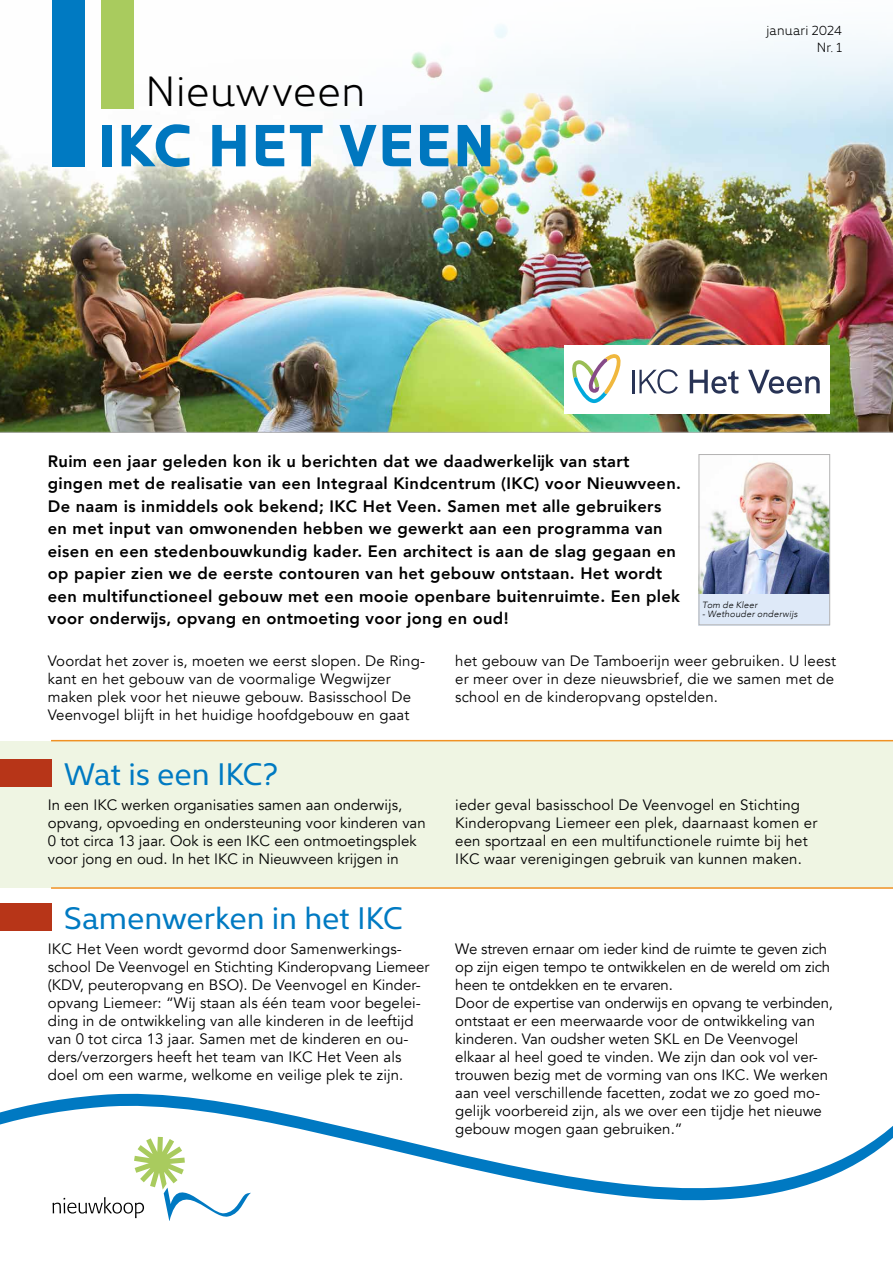
<style>
.page{position:relative;width:893px;height:1263px;background:#fff}
.page>*{position:absolute;margin:0;border:0;box-sizing:border-box;transform-origin:0 0}
.t1{font:700 60px "Kyrial Display Pro";letter-spacing:.01em;color:#0077bf}
.t2{font:300 42.75px "Kyrial Display Pro";letter-spacing:.015em;color:#000}
.t3{font:31.5px "Kyrial Display Pro";letter-spacing:-.005em;color:#007ac2}
.t4{font:800 16.5px/22.5px "Avenir";letter-spacing:.02em;color:#000}
.t5{font:15px/18px "Avenir";letter-spacing:.005em;color:#000}
.t6{font:300 13.5px/17.2px "Kyrial Display Pro";letter-spacing:.01em;color:#000;text-align:right}
.t7{font:italic 300 9px "Avenir";letter-spacing:.03em;color:#000}
</style>
<div class="page">
<img style="left:0;top:0;width:893px;height:432px">
<div style="left:0;top:741px;width:893px;height:147px;background:#eff5e3"></div>
<hr style="left:51px;top:740px;width:842px;height:1px;background:#f09124">
<hr style="left:51px;top:887px;width:842px;height:2px;background:#f09124">
<hr style="left:0;top:432px;width:893px;height:1px;background:#b3b2b2">
<div style="left:0;top:759px;width:51px;height:28px;background:#b73518"></div>
<div style="left:0;top:903px;width:51px;height:28px;background:#b73518"></div>
<div style="left:564px;top:346px;width:266px;height:68px;background:#fff"></div>
<hr style="left:632px;top:370px;width:2px;height:23px;background:#283355">
<svg style="left:639px;top:369px;width:39px;height:25px"></svg>
<svg style="left:690px;top:370px;width:48px;height:24px"></svg>
<svg style="left:748px;top:370px;width:72px;height:24px"></svg>
<svg style="left:572px;top:354px;width:49px;height:49px"></svg>
<div style="left:53px;top:0;width:32px;height:166px;background:#007ac2"></div>
<div style="left:101px;top:0;width:33px;height:108px;background:#a9cb5e"></div>
<svg style="left:0;top:1093px;width:893px;height:121px"></svg>
<svg style="left:53px;top:1137px;width:197px;height:84px"></svg>
<img style="left:701px;top:462px;width:127px;height:132px">
<div style="left:698px;top:594px;width:131px;height:31px;background:#dee9f8"></div>
<div style="left:699px;top:454px;width:131px;height:171px;border:1px solid #b3b2b2"></div>
<h2 class="t2" style="left:145px;top:59px;width:222px">Nieuwveen</h2>
<h1 class="t1" style="left:97px;top:102px;width:400px">IKC HET VEEN</h1>
<p class="t6" style="left:767px;top:21px;width:77px">januari 2024<br>Nr. 1</p>
<p class="t4" style="left:48px;top:450px;width:635px">Ruim een jaar geleden kon ik u berichten dat we daadwerkelijk van start gingen met de realisatie van een Integraal Kindcentrum (IKC) voor Nieuwveen.<br>De naam is inmiddels ook bekend; IKC Het Veen. Samen met alle gebruikers en met input van omwonenden hebben we gewerkt aan een programma van eisen en een stedenbouwkundig kader. Een architect is aan de slag gegaan en op papier zien we de eerste contouren van het gebouw ontstaan. Het wordt een multifunctioneel gebouw met een mooie openbare buitenruimte. Een plek voor onderwijs, opvang en ontmoeting voor jong en oud!</p>
<p class="t5" style="left:48px;top:652px;width:379px">Voordat het zover is, moeten we eerst slopen. De Ring&shy;kant en het gebouw van de voormalige Wegwijzer maken plek voor het nieuwe gebouw. Basisschool De Veenvogel blijft in het huidige hoofdgebouw en gaat</p>
<p class="t5" style="left:455px;top:652px;width:382px">het gebouw van De Tamboerijn weer gebruiken. U leest er meer over in deze nieuwsbrief, die we samen met de school en de kinderopvang opstelden.</p>
<h3 class="t3" style="left:64px;top:752px;width:216px">Wat is een IKC?</h3>
<p class="t5" style="left:48px;top:796px;width:379px">In een IKC werken organisaties samen aan onderwijs, opvang, opvoeding en ondersteuning voor kinderen van 0 tot circa 13 jaar. Ook is een IKC een ontmoetingsplek voor jong en oud. In het IKC in Nieuwveen krijgen in</p>
<p class="t5" style="left:455px;top:796px;width:363px">ieder geval basisschool De Veenvogel en Stichting Kinderopvang Liemeer een plek, daarnaast komen er een sportzaal en een multifunctionele ruimte bij het IKC waar verenigingen gebruik van kunnen maken.</p>
<h3 class="t3" style="left:64px;top:896px;width:341px">Samenwerken in het IKC</h3>
<p class="t5" style="left:48px;top:940px;width:383px">IKC Het Veen wordt gevormd door Samenwerkings&shy;school De Veenvogel en Stichting Kinderopvang Liemeer (KDV, peuteropvang en BSO). De Veenvogel en Kinder&shy;opvang Liemeer: “Wij staan als één team voor begelei&shy;ding in de ontwikkeling van alle kinderen in de leeftijd van 0 tot circa 13 jaar. Samen met de kinderen en ou&shy;ders/verzorgers heeft het team van IKC Het Veen als doel om een warme, welkome en veilige plek te zijn.</p>
<p class="t5" style="left:455px;top:940px;width:379px">We streven ernaar om ieder kind de ruimte te geven zich op zijn eigen tempo te ontwikkelen en de wereld om zich heen te ontdekken en te ervaren.<br>Door de expertise van onderwijs en opvang te verbinden, ontstaat er een meerwaarde voor de ontwikkeling van kinderen. Van oudsher weten SKL en De Veenvogel elkaar al heel goed te vinden. We zijn dan ook vol ver&shy;trouwen bezig met de vorming van ons IKC. We werken aan veel verschillende facetten, zodat we zo goed mo&shy;gelijk voorbereid zijn, als we over een tijdje het nieuwe gebouw mogen gaan gebruiken.”</p>
<p class="t7" style="left:702px;top:600px;width:57px">Tom de Kleer</p>
<p class="t7" style="left:702px;top:609px;width:97px">- Wethouder onderwijs</p>
</div>
